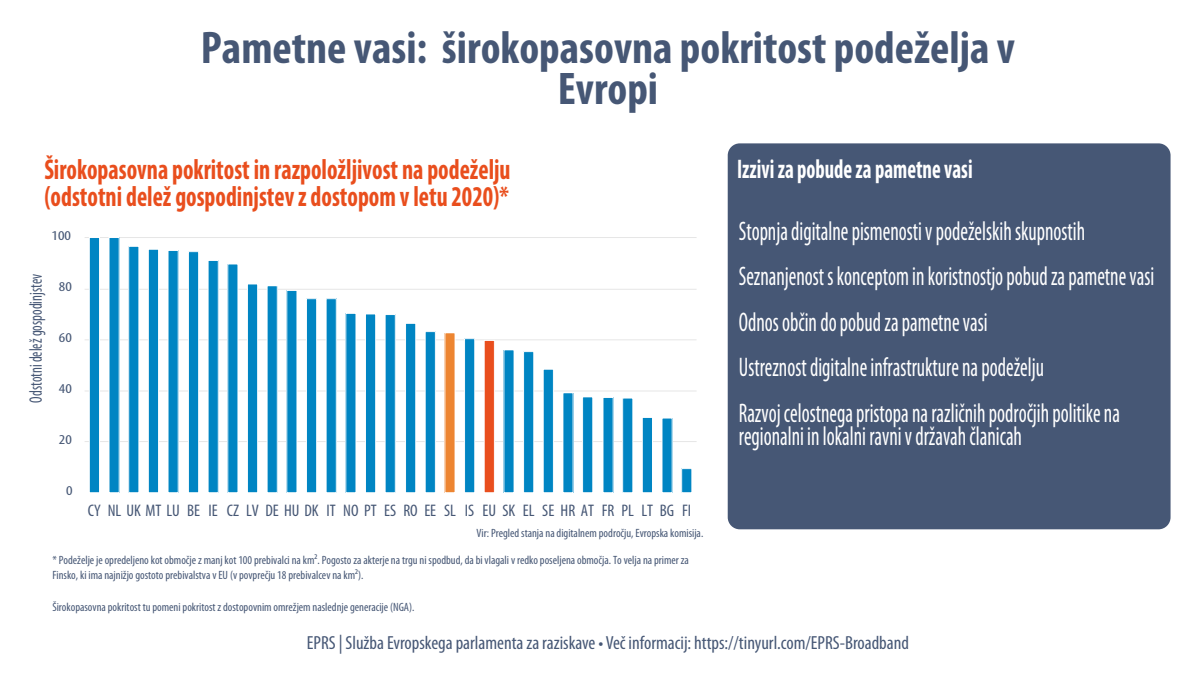
<style>
.page{position:relative;width:1200px;height:675px;background:#fff}
.page>*{position:absolute;margin:0;border:0;box-sizing:border-box;transform-origin:0 0}
.t1{font:700 condensed 46px/40.8px "Myriad Pro";color:#465775;text-align:center}
.t2{font:700 condensed 28.8px/27.6px "Myriad Pro";color:#e94e1d;scale:.85 1}
.t3{font:condensed 27px/45.6px "Myriad Pro";color:#fff;scale:.77 1}
.t4{font:700 condensed 27px "Myriad Pro";color:#fff;scale:.77 1}
.t5{font:condensed 19px "Myriad Pro";color:#465775}
.t6{font:condensed 18px "Myriad Pro";color:#465775;scale:.81 1}
.t7{font:condensed 16.8px "Myriad Pro";color:#465775}
.t8{font:condensed 13.6px "Myriad Pro";color:#465775;scale:1.24 1}
.t9{font:condensed 12px/14.4px "Myriad Pro";color:#465775}
</style>
<div class="page">
<hr style="left:85px;top:441px;width:612px;height:1px;background:#e6e6e6">
<hr style="left:85px;top:391px;width:612px;height:1px;background:#e6e6e6">
<hr style="left:85px;top:340px;width:612px;height:1px;background:#e6e6e6">
<hr style="left:85px;top:289px;width:612px;height:1px;background:#e6e6e6">
<hr style="left:85px;top:237px;width:612px;height:1px;background:#e6e6e6">
<div style="left:89px;top:238px;width:11px;height:255px;background:#0085c3"></div>
<div style="left:89px;top:237px;width:11px;height:256px;border:1px solid #fff"></div>
<div style="left:109px;top:238px;width:10px;height:255px;background:#0085c3"></div>
<div style="left:129px;top:246px;width:10px;height:247px;background:#0085c3"></div>
<div style="left:128px;top:246px;width:11px;height:247px;border:1px solid #fff"></div>
<div style="left:148px;top:249px;width:11px;height:244px;background:#0085c3"></div>
<div style="left:148px;top:249px;width:11px;height:244px;border:1px solid #fff"></div>
<div style="left:168px;top:250px;width:10px;height:243px;background:#0085c3"></div>
<div style="left:188px;top:252px;width:11px;height:241px;background:#0085c3"></div>
<div style="left:188px;top:251px;width:11px;height:242px;border:1px solid #fff"></div>
<div style="left:208px;top:260px;width:10px;height:233px;background:#0085c3"></div>
<div style="left:208px;top:260px;width:11px;height:233px;border:1px solid #fff"></div>
<div style="left:228px;top:264px;width:10px;height:229px;background:#0085c3"></div>
<div style="left:247px;top:284px;width:11px;height:209px;background:#0085c3"></div>
<div style="left:247px;top:284px;width:11px;height:209px;border:1px solid #fff"></div>
<div style="left:267px;top:286px;width:10px;height:207px;background:#0085c3"></div>
<div style="left:267px;top:285px;width:11px;height:208px;border:1px solid #fff"></div>
<div style="left:287px;top:290px;width:10px;height:203px;background:#0085c3"></div>
<div style="left:306px;top:299px;width:11px;height:194px;background:#0085c3"></div>
<div style="left:306px;top:298px;width:11px;height:195px;border:1px solid #fff"></div>
<div style="left:326px;top:299px;width:10px;height:194px;background:#0085c3"></div>
<div style="left:326px;top:298px;width:11px;height:195px;border:1px solid #fff"></div>
<div style="left:346px;top:313px;width:10px;height:180px;background:#0085c3"></div>
<div style="left:365px;top:314px;width:11px;height:179px;background:#0085c3"></div>
<div style="left:365px;top:314px;width:11px;height:179px;border:1px solid #fff"></div>
<div style="left:385px;top:315px;width:10px;height:178px;background:#0085c3"></div>
<div style="left:385px;top:314px;width:11px;height:179px;border:1px solid #fff"></div>
<div style="left:406px;top:323px;width:10px;height:170px;background:#0085c3"></div>
<div style="left:405px;top:323px;width:11px;height:170px;border:1px solid #fff"></div>
<div style="left:425px;top:332px;width:10px;height:161px;background:#0085c3"></div>
<div style="left:425px;top:331px;width:11px;height:162px;border:1px solid #fff"></div>
<div style="left:445px;top:333px;width:10px;height:160px;background:#ed8531"></div>
<div style="left:465px;top:339px;width:10px;height:154px;background:#0085c3"></div>
<div style="left:464px;top:338px;width:11px;height:155px;border:1px solid #fff"></div>
<div style="left:484px;top:340px;width:10px;height:153px;background:#e94e1d"></div>
<div style="left:484px;top:340px;width:11px;height:153px;border:1px solid #fff"></div>
<div style="left:504px;top:350px;width:10px;height:143px;background:#0085c3"></div>
<div style="left:524px;top:352px;width:10px;height:141px;background:#0085c3"></div>
<div style="left:523px;top:351px;width:11px;height:142px;border:1px solid #fff"></div>
<div style="left:543px;top:369px;width:10px;height:124px;background:#0085c3"></div>
<div style="left:543px;top:369px;width:11px;height:124px;border:1px solid #fff"></div>
<div style="left:563px;top:393px;width:10px;height:100px;background:#0085c3"></div>
<div style="left:583px;top:397px;width:10px;height:96px;background:#0085c3"></div>
<div style="left:582px;top:397px;width:11px;height:96px;border:1px solid #fff"></div>
<div style="left:603px;top:397px;width:10px;height:96px;background:#0085c3"></div>
<div style="left:623px;top:398px;width:10px;height:95px;background:#0085c3"></div>
<div style="left:622px;top:398px;width:11px;height:95px;border:1px solid #fff"></div>
<div style="left:642px;top:417px;width:11px;height:76px;background:#0085c3"></div>
<div style="left:642px;top:417px;width:11px;height:76px;border:1px solid #fff"></div>
<div style="left:662px;top:418px;width:10px;height:75px;background:#0085c3"></div>
<div style="left:682px;top:469px;width:10px;height:24px;background:#0085c3"></div>
<div style="left:681px;top:468px;width:11px;height:25px;border:1px solid #fff"></div>
<div style="left:728px;top:143px;width:443px;height:386px;background:#465775;border-radius:12px"></div>
<h1 class="t1" style="left:201px;top:27px;width:816px">Pametne vasi: širokopasovna pokritost podeželja v<br>Evropi</h1>
<h2 class="t2" style="left:44px;top:155px;width:550px">Širokopasovna pokritost in razpoložljivost na podeželju (odstotni delež gospodinjstev z dostopom v letu 2020)*</h2>
<p class="t8" style="left:52px;top:227px;width:17px">100</p>
<h3 class="t6" style="left:25px;top:403px;width:160px;rotate:-90deg">Odstotni delež gospodinjstev</h3>
<p class="t8" style="left:59px;top:279px;width:12px">80</p>
<p class="t8" style="left:59px;top:329px;width:12px">60</p>
<p class="t8" style="left:59px;top:380px;width:12px">40</p>
<p class="t8" style="left:59px;top:431px;width:12px">20</p>
<p class="t8" style="left:66px;top:482px;width:7px">0</p>
<h3 class="t7" style="left:88px;top:500px;width:605px">CY NL UK MT LU BE IE CZ LV DE HU DK IT NO PT ES RO EE SL IS EU SK EL SE HR AT FR PL LT BG FI</h3>
<p class="t9" style="left:477px;top:525px;width:228px">Vir: Pregled stanja na digitalnem področju, Evropska komisija.</p>
<p class="t9" style="left:52px;top:553px;width:638px">* Podeželje je opredeljeno kot območje z manj kot 100 prebivalci na km2. Pogosto za akterje na trgu ni spodbud, da bi vlagali v redko poseljena območja. To velja na primer za<br>Finsko, ki ima najnižjo gostoto prebivalstva v EU (v povprečju 18 prebivalcev na km2).</p>
<p class="t9" style="left:52px;top:600px;width:364px">Širokopasovna pokritost tu pomeni pokritost z dostopovnim omrežjem naslednje generacije (NGA).</p>
<h3 class="t4" style="left:737px;top:153px;width:307px">Izzivi za pobude za pametne vasi</h3>
<p class="t3" style="left:739px;top:207px;width:541px">Stopnja digitalne pismenosti v podeželskih skupnostih Seznanjenost s konceptom in koristnostjo pobud za pametne vasi Odnos občin do pobud za pametne vasi<br>Ustreznost digitalne infrastrukture na podeželju<br>Razvoj celostnega pristopa na različnih področjih politike na</p>
<h3 class="t3" style="left:739px;top:413px;width:369px">regionalni in lokalni ravni v državah članicah</h3>
<h3 class="t5" style="left:307px;top:631px;width:604px">EPRS | Služba Evropskega parlamenta za raziskave • Več informacij: https://tinyurl.com/EPRS-Broadband</h3>
</div>
